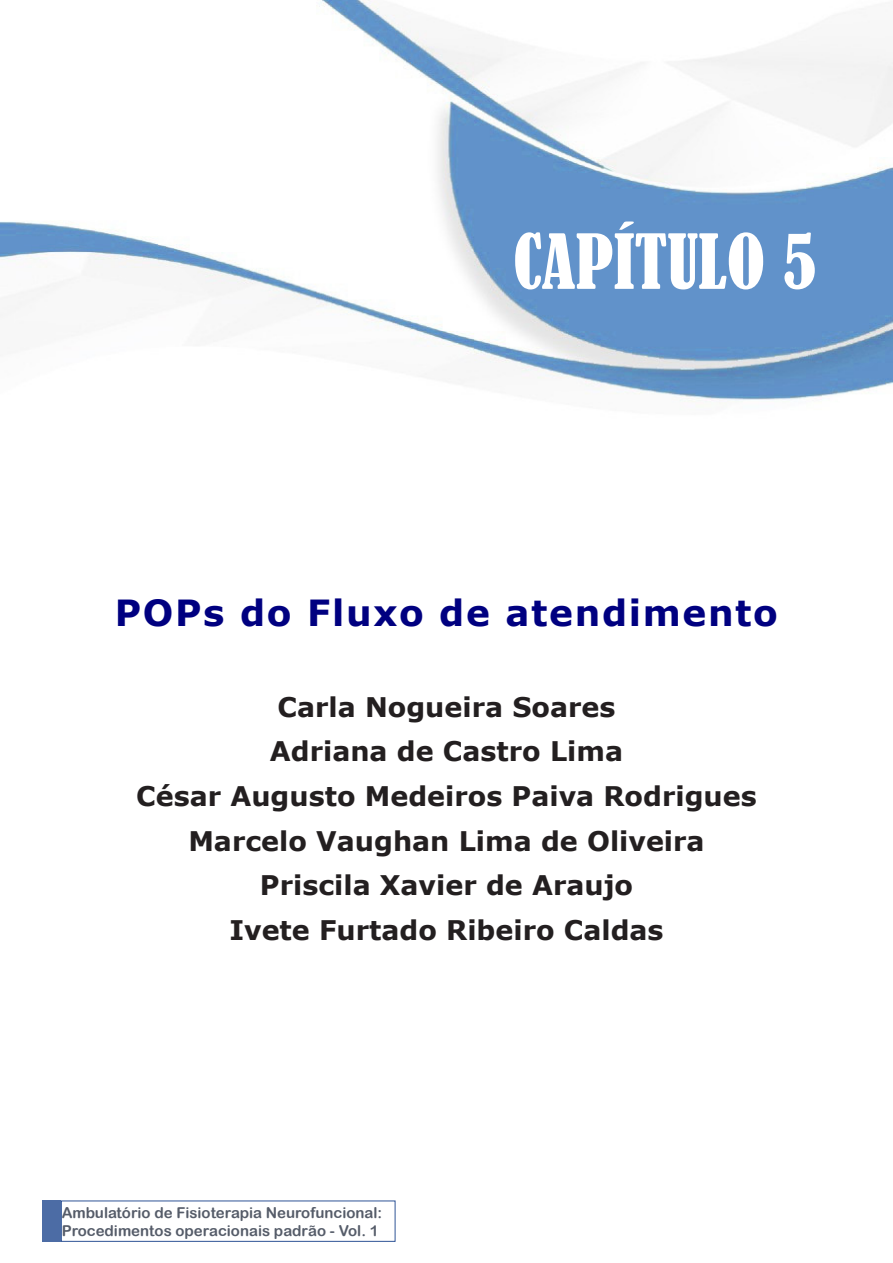
<style>
.page{position:relative;width:893px;height:1263px;background:#fff}
.page>*{position:absolute;margin:0;border:0;box-sizing:border-box;transform-origin:0 0}
.t1{font:condensed 70.5px "Bernard";color:#fff}
.t2{font:700 36px "Verdana";letter-spacing:.045em;color:#000080}
.t3{font:700 27px/44.5px "Verdana";color:#231f20;text-align:center}
.t4{font:15px/18px "Arial Rounded MT Bold";color:#555c69}
</style>
<div class="page">
<img style="left:0;top:0;width:893px;height:1242px">
<div style="left:61px;top:1200px;width:334px;height:42px;border:1px solid #2f5496"></div>
<div style="left:43px;top:1200px;width:18px;height:42px;background:#4c6ca5"></div>
<h1 class="t1" style="left:513px;top:221px;width:305px">CAPÍTULO 5</h1>
<h2 class="t2" style="left:115px;top:588px;width:665px">POPs do Fluxo de atendimento</h2>
<p class="t3" style="left:136px;top:684px;width:622px">Carla Nogueira Soares<br>Adriana de Castro Lima<br>César Augusto Medeiros Paiva Rodrigues<br>Marcelo Vaughan Lima de Oliveira<br>Priscila Xavier de Araujo<br>Ivete Furtado Ribeiro Caldas</p>
<p class="t4" style="left:62px;top:1203px;width:322px">Ambulatório de Fisioterapia Neurofuncional:<br>Procedimentos operacionais padrão - Vol. 1</p>
</div>
